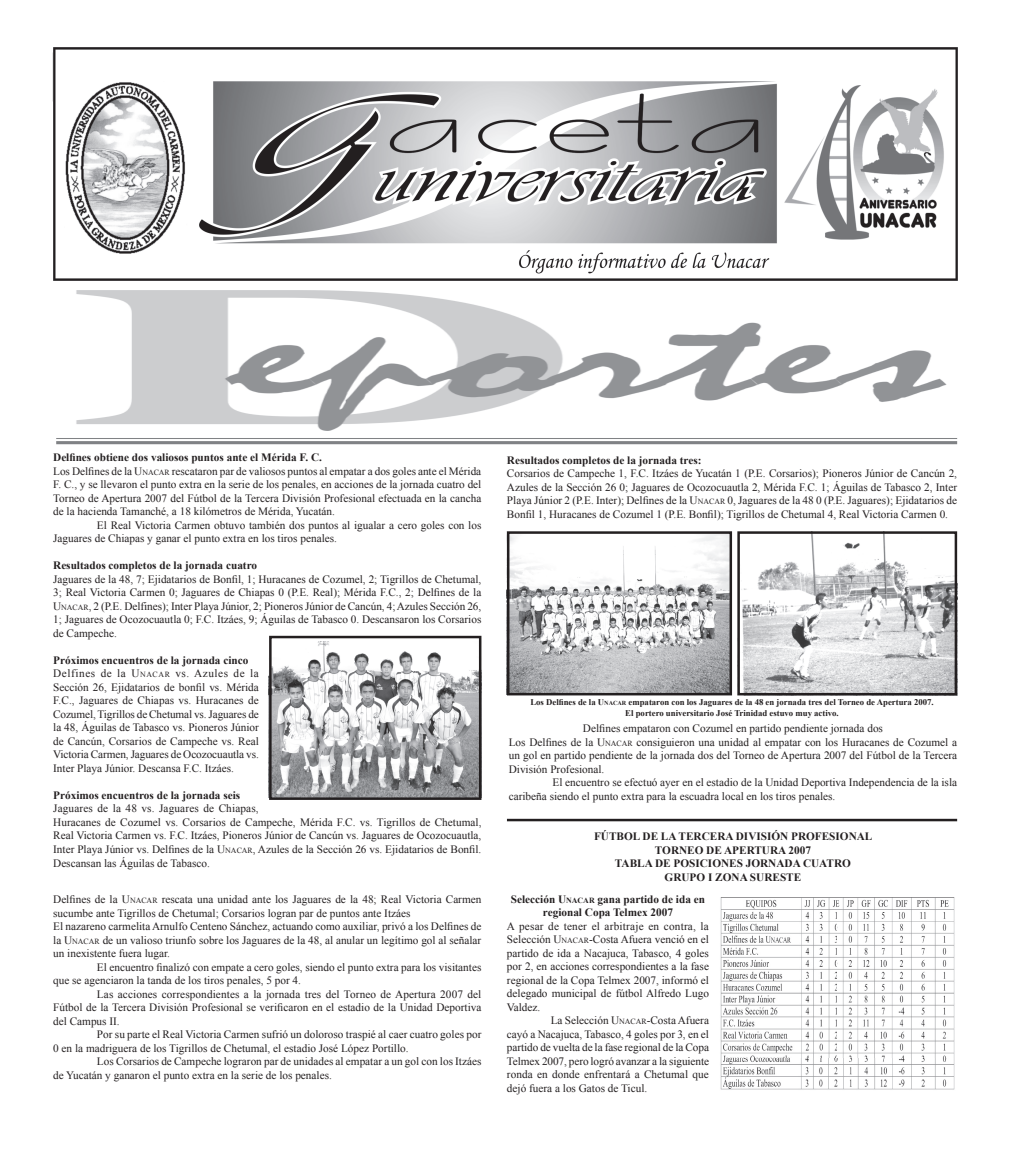
<style>
.page{position:relative;width:1028px;height:1152px;background:#fff}
.page>*{position:absolute;margin:0;border:0;box-sizing:border-box;transform-origin:0 0}
.t1{font:11.25px/13.5px "Times New Roman";color:#231f20}
.t2{font:700 11.25px/13.5px "Times New Roman";color:#231f20;text-align:center}
.t3{font:700 8.75px/10.5px "Times New Roman";color:#231f20;text-align:center}
.s1{font-weight:700}
.s2{font-size:7.88px}
.s3{font-size:6.12px}
</style>
<div class="page">
<hr style="left:56px;top:438px;width:901px;height:1px;background:#808285">
<hr style="left:56px;top:441px;width:901px;height:3px;background:#808285">
<img style="left:272px;top:641px;width:206px;height:156px">
<img style="left:510px;top:534px;width:219px;height:158px">
<img style="left:741px;top:534px;width:213px;height:158px">
<img style="left:720px;top:898px;width:235px;height:192px">
<div style="left:507px;top:531px;width:225px;height:164px;border:2px solid #231f20"></div>
<div style="left:737px;top:531px;width:220px;height:164px;border:2px solid #231f20"></div>
<div style="left:269px;top:636px;width:212px;height:164px;border:2px solid #231f20"></div>
<hr style="left:507px;top:818px;width:450px;height:3px;background:#231f20">
<img style="left:76px;top:291px;width:870px;height:139px">
<img style="left:53px;top:48px;width:904px;height:232px">
<p class="t1" style="left:53px;top:450px;width:430px"><span class="s1">Delfines obtiene dos valiosos puntos ante el Mérida F. C.<br></span>Los Delfines de la U<span class="s2">NACAR</span> rescataron par de valiosos puntos al empatar a dos goles ante el Mérida F. C., y se llevaron el punto extra en la serie de los penales, en acciones de la jornada cuatro del Torneo de Apertura 2007 del Fútbol de la Tercera División Profesional efectuada en la cancha de la hacienda Tamanché, a 18 kilómetros de Mérida, Yucatán.</p>
<p class="t1" style="left:53px;top:518px;width:430px;text-indent:44px">El Real Victoria Carmen obtuvo también dos puntos al igualar a cero goles con los<br>Jaguares de Chiapas y ganar el punto extra en los tiros penales.</p>
<p class="t2" style="left:53px;top:558px;width:205px">Resultados completos de la jornada cuatro</p>
<p class="t1" style="left:53px;top:572px;width:430px;text-align:justify">Jaguares de la 48, 7; Ejidatarios de Bonfil, 1; Huracanes de Cozumel, 2; Tigrillos de Chetumal, 3; Real Victoria Carmen 0; Jaguares de Chiapas 0 (P.E. Real); Mérida F.C., 2; Delfines de la U<span class="s2">NACAR</span>, 2 (P.E. Delfines); Inter Playa Júnior, 2; Pioneros Júnior de Cancún, 4; Azules Sección 26, 1; Jaguares de Ocozocuautla 0; F.C. Itzáes, 9; Águilas de Tabasco 0. Descansaron los Corsarios de Campeche.</p>
<p class="t1" style="left:53px;top:653px;width:207px"><span class="s1">Próximos encuentros de la jornada cinco </span>Delfines de la U<span class="s2">NACAR</span> vs. Azules de la Sección 26, Ejidatarios de bonfil vs. Mérida F.C., Jaguares de Chiapas vs. Huracanes de Cozumel, Tigrillos de Chetumal vs. Jaguares de la 48, Águilas de Tabasco vs. Pioneros Júnior de Cancún, Corsarios de Campeche vs. Real Victoria Carmen, Jaguares de Ocozocuautla vs.<br>Inter Playa Júnior. Descansa F.C. Itzáes.</p>
<p class="t2" style="left:53px;top:788px;width:188px">Próximos encuentros de la jornada seis</p>
<p class="t1" style="left:53px;top:801px;width:430px">Jaguares de la 48 vs. Jaguares de Chiapas,<br>Huracanes de Cozumel vs. Corsarios de Campeche, Mérida F.C. vs. Tigrillos de Chetumal, Real Victoria Carmen vs. F.C. Itzáes, Pioneros Júnior de Cancún vs. Jaguares de Ocozocuautla, Inter Playa Júnior vs. Delfines de la U<span class="s2">NACAR</span>, Azules de la Sección 26 vs. Ejidatarios de Bonfil.<br>Descansan las Águilas de Tabasco.</p>
<p class="t1" style="left:53px;top:892px;width:430px">Delfines de la U<span class="s2">NACAR</span> rescata una unidad ante los Jaguares de la 48; Real Victoria Carmen sucumbe ante Tigrillos de Chetumal; Corsarios logran par de puntos ante Itzáes<br>El nazareno carmelita Arnulfo Centeno Sánchez, actuando como auxiliar, privó a los Delfines de la U<span class="s2">NACAR</span> de un valioso triunfo sobre los Jaguares de la 48, al anular un legítimo gol al señalar un inexistente fuera lugar.</p>
<p class="t1" style="left:53px;top:960px;width:430px;text-indent:44px">El encuentro finalizó con empate a cero goles, siendo el punto extra para los visitantes que se agenciaron la tanda de los tiros penales, 5 por 4.</p>
<p class="t1" style="left:53px;top:987px;width:430px;text-align:justify;text-indent:44px">Las acciones correspondientes a la jornada tres del Torneo de Apertura 2007 del Fútbol de la Tercera División Profesional se verificaron en el estadio de la Unidad Deportiva del Campus II.</p>
<p class="t1" style="left:53px;top:1027px;width:430px;text-indent:44px">Por su parte el Real Victoria Carmen sufrió un doloroso traspié al caer cuatro goles por<br>0 en la madriguera de los Tigrillos de Chetumal, el estadio José López Portillo.</p>
<p class="t1" style="left:53px;top:1054px;width:430px;text-indent:44px">Los Corsarios de Campeche lograron par de unidades al empatar a un gol con los Itzáes de Yucatán y ganaron el punto extra en la serie de los penales.</p>
<p class="t2" style="left:507px;top:453px;width:196px">Resultados completos de la jornada tres:</p>
<p class="t1" style="left:507px;top:467px;width:451px;text-align:justify">Corsarios de Campeche 1, F.C. Itzáes de Yucatán 1 (P.E. Corsarios); Pioneros Júnior de Cancún 2, Azules de la Sección 26 0; Jaguares de Ocozocuautla 2, Mérida F.C. 1; Águilas de Tabasco 2, Inter Playa Júnior 2 (P.E. Inter); Delfines de la U<span class="s2">NACAR</span> 0, Jaguares de la 48 0 (P.E. Jaguares); Ejidatarios de Bonfil 1, Huracanes de Cozumel 1 (P.E. Bonfil); Tigrillos de Chetumal 4, Real Victoria Carmen 0.</p>
<p class="t3" style="left:530px;top:697px;width:405px">Los Delfines de la U<span class="s3">NACAR</span> empataron con los Jaguares de la 48 en jornada tres del Torneo de Apertura 2007.<br>El portero universitario José Trinidad estuvo muy activo.</p>
<p class="t1" style="left:509px;top:721px;width:450px;text-indent:74px">Delfines empataron con Cozumel en partido pendiente jornada dos<br>Los Delfines de la U<span class="s2">NACAR</span> consiguieron una unidad al empatar con los Huracanes de Cozumel a un gol en partido pendiente de la jornada dos del Torneo de Apertura 2007 del Fútbol de la Tercera División Profesional.</p>
<p class="t1" style="left:509px;top:775px;width:450px;text-indent:44px">El encuentro se efectuó ayer en el estadio de la Unidad Deportiva Independencia de la isla caribeña siendo el punto extra para la escuadra local en los tiros penales.</p>
<p class="t2" style="left:594px;top:829px;width:280px">FÚTBOL DE LA TERCERA DIVISIÓN PROFESIONAL<br>TORNEO DE APERTURA 2007<br>TABLA DE POSICIONES JORNADA CUATRO<br>GRUPO I ZONA SURESTE</p>
<p class="t2" style="left:511px;top:892px;width:196px">Selección U<span class="s2">NACAR</span> gana partido de ida en regional Copa Telmex 2007</p>
<p class="t1" style="left:507px;top:919px;width:204px;text-align:justify">A pesar de tener el arbitraje en contra, la Selección U<span class="s2">NACAR</span>-Costa Afuera venció en el partido de ida a Nacajuca, Tabasco, 4 goles por 2, en acciones correspondientes a la fase regional de la Copa Telmex 2007, informó el delegado municipal de fútbol Alfredo Lugo Valdez.</p>
<p class="t1" style="left:507px;top:1013px;width:204px;text-align:justify;text-indent:44px">La Selección U<span class="s2">NACAR</span>-Costa Afuera cayó a Nacajuca, Tabasco, 4 goles por 3, en el partido de vuelta de la fase regional de la Copa Telmex 2007, pero logró avanzar a la siguiente ronda en donde enfrentará a Chetumal que dejó fuera a los Gatos de Ticul.</p>
</div>
